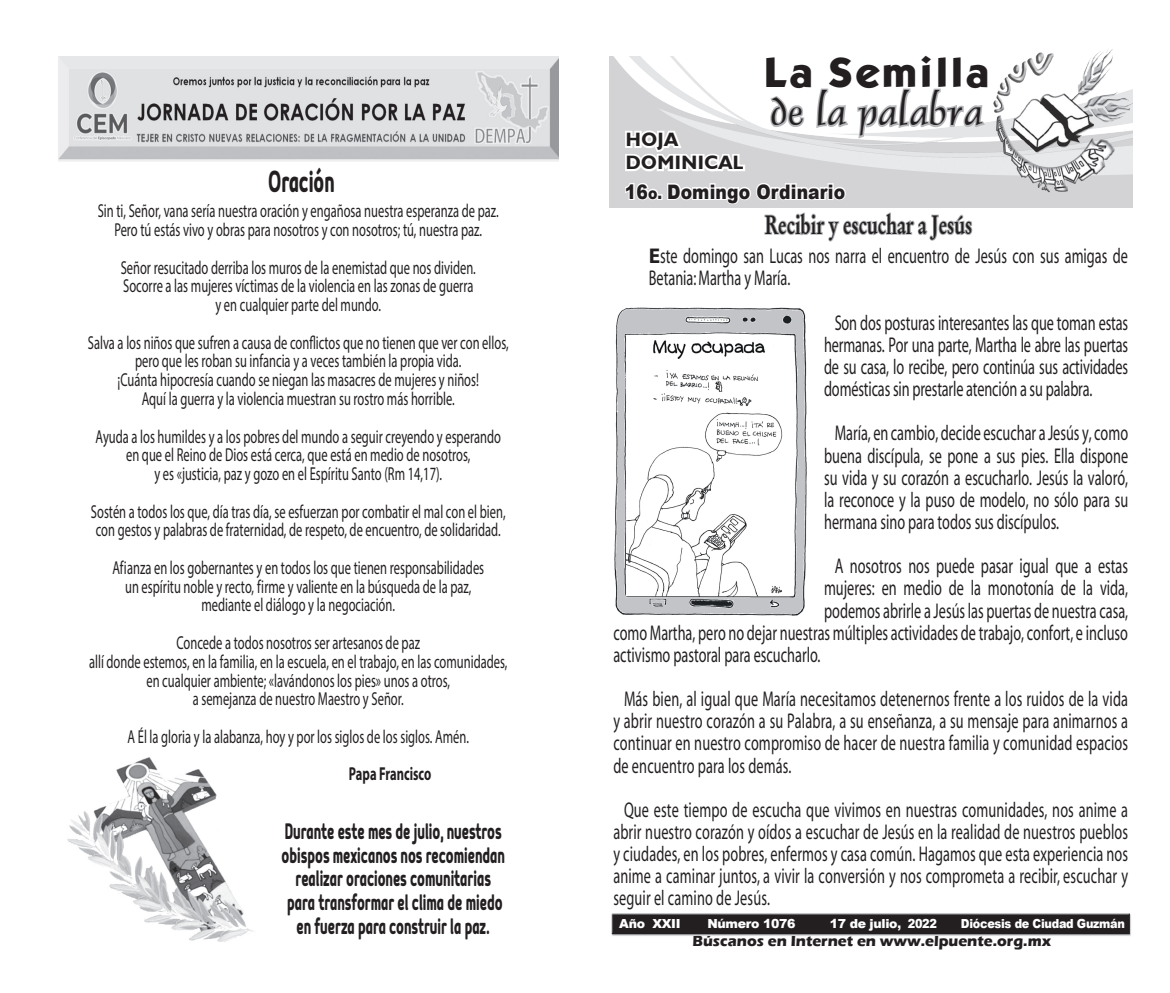
<style>
.page{position:relative;width:1170px;height:993px;background:#fff}
.page>*{position:absolute;margin:0;border:0;box-sizing:border-box;transform-origin:0 0}
._1_TEXTO_PUENTE{font:37.75px "Dauphin Plain";letter-spacing:.025em;color:#231f20;scale:1.12 1}
.t1{font:700 37.5px "Mairy";color:#231f20;scale:.62 1}
._1_TEXTO_PUENTE-2{font:36.38px "Kabana Bold Plain";letter-spacing:.025em;color:#231f20;scale:1.04 1}
.t2{font:700 27.5px/23.8px "Mairy";color:#231f20;text-align:center;scale:.62 1}
._1_TEXTO_PUENTE-3{font:700 26.25px "Original Garamond BT";color:#231f20;scale:.71 1}
.Referencia{font:21.38px/22.1px "Myriad";color:#231f20;text-align:justify;scale:.67 1}
.t3{font:900 19.88px "Arial";letter-spacing:.01em;color:#231f20;scale:.86 1}
._1_TEXTO_PUENTE-4{font:700 19.38px "Humanist 521 BT";letter-spacing:.025em;color:#231f20}
.t4{font:18.75px "Myriad Pro";color:#231f20;scale:.67 1}
.t5{font:700 18.75px "Myriad Pro";color:#231f20;scale:.67 1}
._1_TEXTO_PUENTE-5{font:700 15px "Eras ITC";color:#231f20}
.t6{font:900 12.5px "Arial";letter-spacing:-.025em;color:#fff}
.t7{font:900 12.5px "Arial";letter-spacing:-.025em;color:#fff;scale:.9 1}
.s1{font-size:16.38px}
.s2{font-weight:700}
</style>
<div class="page">
<img style="left:609px;top:56px;width:523px;height:151px">
<img style="left:611px;top:913px;width:520px;height:22px">
<svg style="left:692px;top:935px;width:359px;height:1px"></svg>
<svg style="left:768px;top:94px;width:38px;height:35px"></svg>
<svg style="left:814px;top:56px;width:156px;height:85px"></svg>
<svg style="left:623px;top:127px;width:124px;height:48px"></svg>
<img style="left:970px;top:49px;width:161px;height:147px">
<svg style="left:623px;top:181px;width:350px;height:61px"></svg>
<img style="left:614px;top:307px;width:193px;height:309px">
<img style="left:58px;top:56px;width:500px;height:106px">
<img style="left:67px;top:757px;width:186px;height:185px">
<p class="t1" style="left:268px;top:159px;width:109px">Oración</p>
<p class="t4" style="left:98px;top:199px;width:600px">Sin ti, Señor, vana sería nuestra oración y engañosa nuestra esperanza de paz.</p>
<p class="t4" style="left:114px;top:218px;width:550px">Pero tú estás vivo y obras para nosotros y con nosotros; tú, nuestra paz.</p>
<p class="t4" style="left:121px;top:256px;width:531px">Señor resucitado derriba los muros de la enemistad que nos dividen.</p>
<p class="t4" style="left:123px;top:274px;width:524px">Socorre a las mujeres víctimas de la violencia en las zonas de guerra</p>
<p class="t4" style="left:215px;top:293px;width:249px">y en cualquier parte del mundo.</p>
<p class="t4" style="left:88px;top:331px;width:629px">Salva a los niños que sufren a causa de conflictos que no tienen que ver con ellos,</p>
<p class="t4" style="left:135px;top:349px;width:489px">pero que les roban su infancia y a veces también la propia vida.</p>
<p class="t4" style="left:117px;top:368px;width:541px">¡Cuánta hipocresía cuando se niegan las masacres de mujeres y niños!</p>
<p class="t4" style="left:142px;top:387px;width:469px">Aquí la guerra y la violencia muestran su rostro más horrible.</p>
<p class="t4" style="left:96px;top:424px;width:606px">Ayuda a los humildes y a los pobres del mundo a seguir creyendo y esperando</p>
<p class="t4" style="left:126px;top:443px;width:515px">en que el Reino de Dios está cerca, que está en medio de nosotros,</p>
<p class="t4" style="left:154px;top:462px;width:431px">y es «justicia, paz y gozo en el Espíritu Santo (Rm 14,17).</p>
<p class="t4" style="left:91px;top:499px;width:620px">Sostén a todos los que, día tras día, se esfuerzan por combatir el mal con el bien,</p>
<p class="t4" style="left:96px;top:518px;width:606px">con gestos y palabras de fraternidad, de respeto, de encuentro, de solidaridad.</p>
<p class="t4" style="left:112px;top:556px;width:556px">Afianza en los gobernantes y en todos los que tienen responsabilidades</p>
<p class="t4" style="left:125px;top:574px;width:518px">un espíritu noble y recto, firme y valiente en la búsqueda de la paz,</p>
<p class="t4" style="left:201px;top:593px;width:290px">mediante el diálogo y la negociación.</p>
<p class="t4" style="left:176px;top:631px;width:365px">Concede a todos nosotros ser artesanos de paz</p>
<p class="t4" style="left:89px;top:649px;width:626px">allí donde estemos, en la familia, en la escuela, en el trabajo, en las comunidades,</p>
<p class="t4" style="left:146px;top:668px;width:454px">en cualquier ambiente; «lavándonos los pies» unos a otros,</p>
<p class="t4" style="left:193px;top:687px;width:316px">a semejanza de nuestro Maestro y Señor.</p>
<p class="t4" style="left:128px;top:724px;width:511px">A Él la gloria y la alabanza, hoy y por los siglos de los siglos. Amén.</p>
<p class="t5" style="left:349px;top:761px;width:124px">Papa Francisco</p>
<p class="t2" style="left:281px;top:817px;width:362px">Durante este mes de julio, nuestros obispos mexicanos nos recomiendan realizar oraciones comunitarias</p>
<p class="t2" style="left:287px;top:889px;width:349px">para transformar el clima de miedo</p>
<p class="t2" style="left:296px;top:912px;width:313px">en fuerza para construir la paz.</p>
<p class="_1_TEXTO_PUENTE-2" style="left:763px;top:46px;width:218px">La Semilla</p>
<p class="_1_TEXTO_PUENTE" style="left:770px;top:90px;width:190px">de la palabra</p>
<p class="_1_TEXTO_PUENTE-4" style="left:625px;top:127px;width:54px">HOJA</p>
<p class="_1_TEXTO_PUENTE-4" style="left:625px;top:150px;width:119px">DOMINICAL</p>
<p class="t3" style="left:625px;top:177px;width:257px">16<span class="s1">o.</span> Domingo Ordinario</p>
<p class="_1_TEXTO_PUENTE-3" style="left:764px;top:208px;width:294px">Recibir y escuchar a Jesús</p>
<p class="Referencia" style="left:648px;top:246px;width:716px"><span class="s2">E</span>ste domingo san Lucas nos narra el encuentro de Jesús con sus amigas de<br>Betania: Martha y María.</p>
<p class="Referencia" style="left:824px;top:312px;width:455px;text-indent:11px">Son dos posturas interesantes las que toman estas hermanas. Por una parte, Martha le abre las puertas de su casa, lo recibe, pero continúa sus actividades domésticas sin prestarle atención a su palabra.</p>
<p class="Referencia" style="left:824px;top:423px;width:455px;text-indent:11px">María, en cambio, decide escuchar a Jesús y, como buena discípula, se pone a sus pies. Ella dispone su vida y su corazón a escucharlo. Jesús la valoró, la reconoce y la puso de modelo, no sólo para su hermana sino para todos sus discípulos.</p>
<p class="Referencia" style="left:834px;top:556px;width:439px">A nosotros nos puede pasar igual que a estas</p>
<p class="Referencia" style="left:824px;top:578px;width:455px">mujeres: en medio de la monotonía de la vida,</p>
<p class="Referencia" style="left:824px;top:600px;width:455px">podemos abrirle a Jesús las puertas de nuestra casa,</p>
<p class="Referencia" style="left:613px;top:622px;width:769px">como Martha, pero no dejar nuestras múltiples actividades de trabajo, confort, e incluso</p>
<p class="Referencia" style="left:613px;top:644px;width:310px">activismo pastoral para escucharlo.</p>
<p class="Referencia" style="left:613px;top:688px;width:769px;text-indent:11px">Más bien, al igual que María necesitamos detenernos frente a los ruidos de la vida y abrir nuestro corazón a su Palabra, a su enseñanza, a su mensaje para animarnos a continuar en nuestro compromiso de hacer de nuestra familia y comunidad espacios de encuentro para los demás.</p>
<p class="Referencia" style="left:613px;top:799px;width:769px;text-indent:11px">Que este tiempo de escucha que vivimos en nuestras comunidades, nos anime a abrir nuestro corazón y oídos a escuchar de Jesús en la realidad de nuestros pueblos y ciudades, en los pobres, enfermos y casa común. Hagamos que esta experiencia nos anime a caminar juntos, a vivir la conversión y nos comprometa a recibir, escuchar y seguir el camino de Jesús.</p>
<p class="t6" style="left:619px;top:914px;width:63px">Año XXII</p>
<p class="t6" style="left:707px;top:914px;width:90px">Número 1076</p>
<p class="t6" style="left:829px;top:914px;width:109px">17 de julio, 2022</p>
<p class="t7" style="left:960px;top:914px;width:184px">Diócesis de Ciudad Guzmán</p>
<p class="_1_TEXTO_PUENTE-5" style="left:692px;top:932px;width:360px">Búscanos en Internet en www.elpuente.org.mx</p>
</div>
